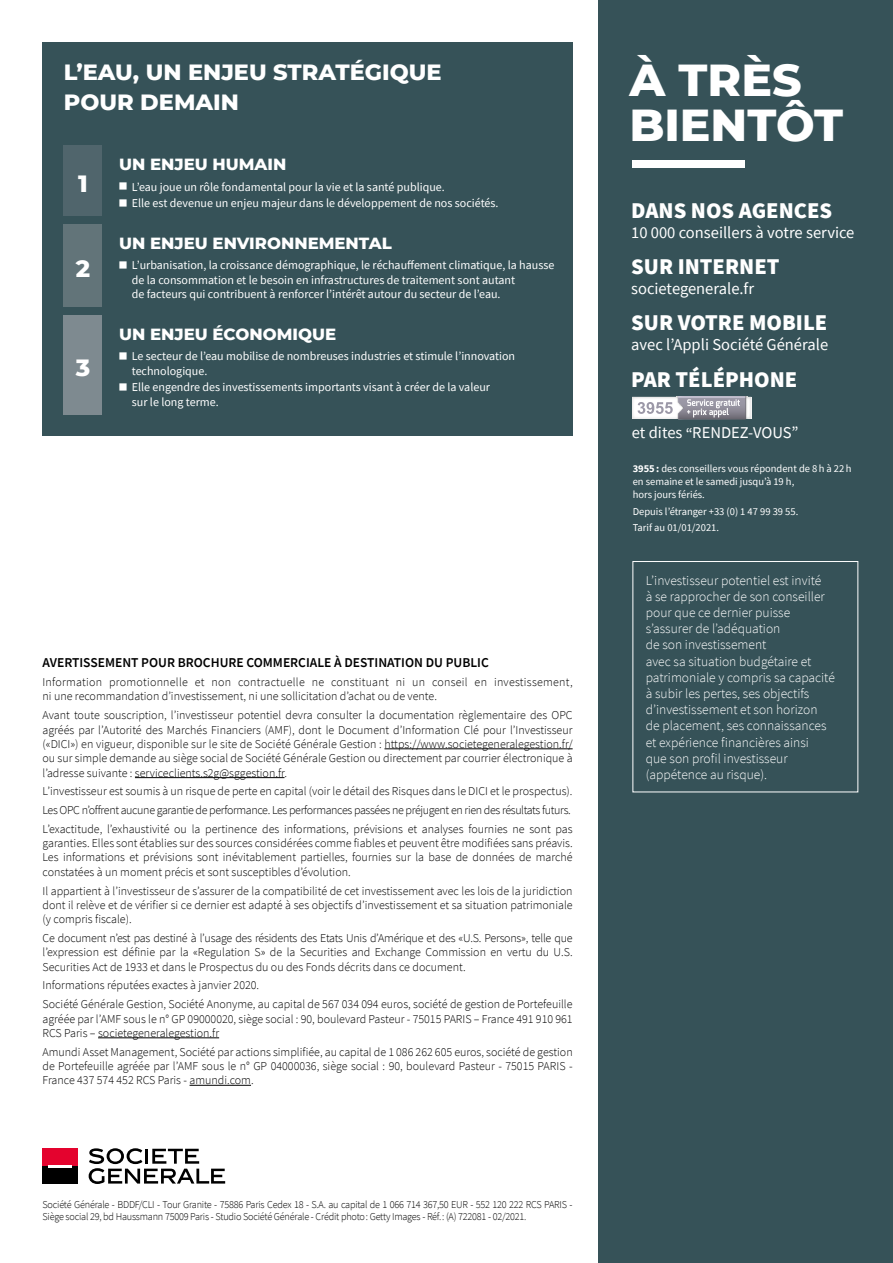
<style>
.page{position:relative;width:893px;height:1263px;background:#fff}
.page>*{position:absolute;margin:0;border:0;box-sizing:border-box;transform-origin:0 0}
.t1{font:800 45.6px/44.4px "Montserrat";color:#fff}
.t2{font:800 24px "Montserrat";color:#fff}
.t3{font:900 22.5px "Source Sans Pro";color:#fff}
.t4{font:800 22.5px/30px "Montserrat";color:#fff}
.t5{font:16.5px "Source Sans Pro";color:#fff}
.t6{font:800 16.5px "Montserrat";color:#fff}
.t7{font:300 13.5px/16.2px "Source Sans Pro";color:#fff}
.t8{font:600 13.5px "Source Sans Pro";color:#000}
.t9{font:300 12px/14.4px "Source Sans Pro";color:#000;text-align:justify}
.t10{font:12px/14.4px "Source Sans Pro";color:#fff}
.t11{font:300 10.5px/12.6px "Source Sans Pro";letter-spacing:-.02em;color:#000}
.t12{font:10.5px/12.6px "Source Sans Pro";color:#fff}
.s1{font-weight:600;font-size:9px}
.s2{font-weight:700}
</style>
<div class="page">
<div style="left:598px;top:0;width:295px;height:1263px;background:#365258"></div>
<div style="left:633px;top:160px;width:112px;height:8px;background:#fff"></div>
<img style="left:632px;top:397px;width:119px;height:22px">
<img style="left:745px;top:397px;width:3px;height:22px">
<svg style="left:638px;top:396px;width:107px;height:23px;background:#bab9c0"></svg>
<svg style="left:89px;top:1148px;width:136px;height:36px"></svg>
<div style="left:43px;top:1148px;width:35px;height:18px;background:#e4032e"></div>
<div style="left:43px;top:1166px;width:35px;height:18px;background:#000"></div>
<hr style="left:49px;top:1165px;width:23px;height:2px;background:#fff">
<div style="left:43px;top:43px;width:530px;height:392px;background:#365258"></div>
<div style="left:64px;top:145px;width:38px;height:71px;background:#50656c"></div>
<div style="left:64px;top:224px;width:38px;height:83px;background:#627479"></div>
<div style="left:64px;top:315px;width:38px;height:99px;background:#7e8a90"></div>
<hr style="left:384px;top:748px;width:189px;height:1px;background:#000">
<hr style="left:135px;top:777px;width:149px;height:1px;background:#000">
<hr style="left:98px;top:1037px;width:121px;height:1px;background:#000">
<hr style="left:190px;top:1085px;width:61px;height:1px;background:#000">
<h3 class="t4" style="left:64px;top:55px;width:379px">L’EAU, UN ENJEU STRATÉGIQUE<br>POUR DEMAIN</h3>
<h2 class="t2" style="left:78px;top:166px;width:11px">1</h2>
<h2 class="t2" style="left:76px;top:251px;width:16px">2</h2>
<h2 class="t2" style="left:76px;top:350px;width:16px">3</h2>
<h3 class="t6" style="left:119px;top:152px;width:169px">UN ENJEU HUMAIN</h3>
<p class="t10" style="left:119px;top:179px;width:327px"><span class="s1">■</span> L’eau joue un rôle fondamental pour la vie et la santé publique.</p>
<p class="t10" style="left:119px;top:196px;width:381px"><span class="s1">■</span> Elle est devenue un enjeu majeur dans le développement de nos sociétés.</p>
<h3 class="t6" style="left:119px;top:231px;width:274px">UN ENJEU ENVIRONNEMENTAL</h3>
<p class="t10" style="left:132px;top:258px;width:424px;text-indent:-13px"><span class="s1">■</span> L’urbanisation, la croissance démographique, le réchauffement climatique, la hausse de la consommation et le besoin en infrastructures de traitement sont autant<br>de facteurs qui contribuent à renforcer l’intérêt autour du secteur de l’eau.</p>
<h3 class="t6" style="left:119px;top:322px;width:219px">UN ENJEU ÉCONOMIQUE</h3>
<p class="t10" style="left:132px;top:349px;width:385px;text-indent:-13px"><span class="s1">■</span> Le secteur de l’eau mobilise de nombreuses industries et stimule l’innovation technologique.</p>
<p class="t10" style="left:132px;top:380px;width:360px;text-indent:-13px"><span class="s1">■</span> Elle engendre des investissements importants visant à créer de la valeur sur le long terme.</p>
<p class="t8" style="left:43px;top:654px;width:448px">AVERTISSEMENT POUR BROCHURE COMMERCIALE À DESTINATION DU PUBLIC</p>
<p class="t9" style="left:43px;top:675px;width:532px">Information promotionnelle et non contractuelle ne constituant ni un conseil en investissement, ni une recommandation d’investissement, ni une sollicitation d’achat ou de vente.</p>
<p class="t9" style="left:43px;top:708px;width:532px">Avant toute souscription, l’investisseur potentiel devra consulter la documentation règlementaire des OPC agréés par l’Autorité des Marchés Financiers (AMF), dont le Document d’Information Clé pour l’Investisseur («DICI») en vigueur, disponible sur le site de Société Générale Gestion : https://www.societegeneralegestion.fr/ ou sur simple demande au siège social de Société Générale Gestion ou directement par courrier électronique à l’adresse suivante : serviceclients.s2g@sggestion.fr.</p>
<p class="t9" style="left:43px;top:782px;width:532px;line-height:18.6px;text-align:left">L’investisseur est soumis à un risque de perte en capital (voir le détail des Risques dans le DICI et le prospectus).<br>Les OPC n’offrent aucune garantie de performance. Les performances passées ne préjugent en rien des résultats futurs.<br>L’exactitude, l’exhaustivité ou la pertinence des informations, prévisions et analyses fournies ne sont pas</p>
<p class="t9" style="left:43px;top:836px;width:532px">garanties. Elles sont établies sur des sources considérées comme fiables et peuvent être modifiées sans préavis.<br>Les informations et prévisions sont inévitablement partielles, fournies sur la base de données de marché constatées à un moment précis et sont susceptibles d’évolution.</p>
<p class="t9" style="left:43px;top:883px;width:532px">Il appartient à l’investisseur de s’assurer de la compatibilité de cet investissement avec les lois de la juridiction dont il relève et de vérifier si ce dernier est adapté à ses objectifs d’investissement et sa situation patrimoniale (y compris fiscale).</p>
<p class="t9" style="left:43px;top:931px;width:532px">Ce document n’est pas destiné à l’usage des résidents des Etats Unis d’Amérique et des «U.S. Persons», telle que l’expression est définie par la «Regulation S» de la Securities and Exchange Commission en vertu du U.S.<br>Securities Act de 1933 et dans le Prospectus du ou des Fonds décrits dans ce document.</p>
<p class="t9" style="left:43px;top:976px;width:532px;line-height:18.6px">Informations réputées exactes à janvier 2020.<br>Société Générale Gestion, Société Anonyme, au capital de 567 034 094 euros, société de gestion de Portefeuille</p>
<p class="t9" style="left:43px;top:1011px;width:532px">agréée par l’AMF sous le n° GP 09000020, siège social : 90, boulevard Pasteur - 75015 PARIS – France 491 910 961<br>RCS Paris – societegeneralegestion.fr</p>
<p class="t9" style="left:43px;top:1044px;width:532px">Amundi Asset Management, Société par actions simplifiée, au capital de 1 086 262 605 euros, société de gestion de Portefeuille agréée par l’AMF sous le n° GP 04000036, siège social : 90, boulevard Pasteur - 75015 PARIS - France 437 574 452 RCS Paris - amundi.com.</p>
<p class="t11" style="left:43px;top:1198px;width:532px">Société Générale - BDDF/CLI - Tour Granite - 75886 Paris Cedex 18 - S.A. au capital de 1 066 714 367,50 EUR - 552 120 222 RCS PARIS -<br>Siège social 29, bd Haussmann 75009 Paris - Studio Société Générale - Crédit photo: Getty Images - Réf.: (A) 722081 - 02/2021.</p>
<h1 class="t1" style="left:629px;top:55px;width:215px">À TRÈS<br>BIENTÔT</h1>
<h3 class="t3" style="left:631px;top:195px;width:203px">DANS NOS AGENCES</h3>
<h3 class="t5" style="left:631px;top:222px;width:225px">10 000 conseillers à votre service</h3>
<h3 class="t3" style="left:631px;top:251px;width:150px">SUR INTERNET</h3>
<h3 class="t5" style="left:631px;top:278px;width:124px">societegenerale.fr</h3>
<h3 class="t3" style="left:631px;top:307px;width:198px">SUR VOTRE MOBILE</h3>
<h3 class="t5" style="left:631px;top:334px;width:198px">avec l’Appli Société Générale</h3>
<h3 class="t3" style="left:631px;top:363px;width:168px">PAR TÉLÉPHONE</h3>
<h3 class="t5" style="left:632px;top:422px;width:168px">et dites “RENDEZ-VOUS”</h3>
<p class="t12" style="left:633px;top:463px;width:220px"><span class="s2">3955:</span> des conseillers vous répondent de 8h à 22h en semaine et le samedi jusqu’à 19 h,<br>hors jours fériés.</p>
<p class="t12" style="left:633px;top:503px;width:167px;line-height:16.8px">Depuis l’étranger +33 (0) 1 47 99 39 55.<br>Tarif au 01/01/2021.</p>
<p class="t7" style="left:646px;top:572px;width:191px">L’investisseur potentiel est invité<br>à se rapprocher de son conseiller pour que ce dernier puisse s’assurer de l’adéquation<br>de son investissement<br>avec sa situation budgétaire et patrimoniale y compris sa capacité à subir les pertes, ses objectifs d’investissement et son horizon<br>de placement, ses connaissances et expérience financières ainsi<br>que son profil investisseur (appétence au risque).</p>
</div>
